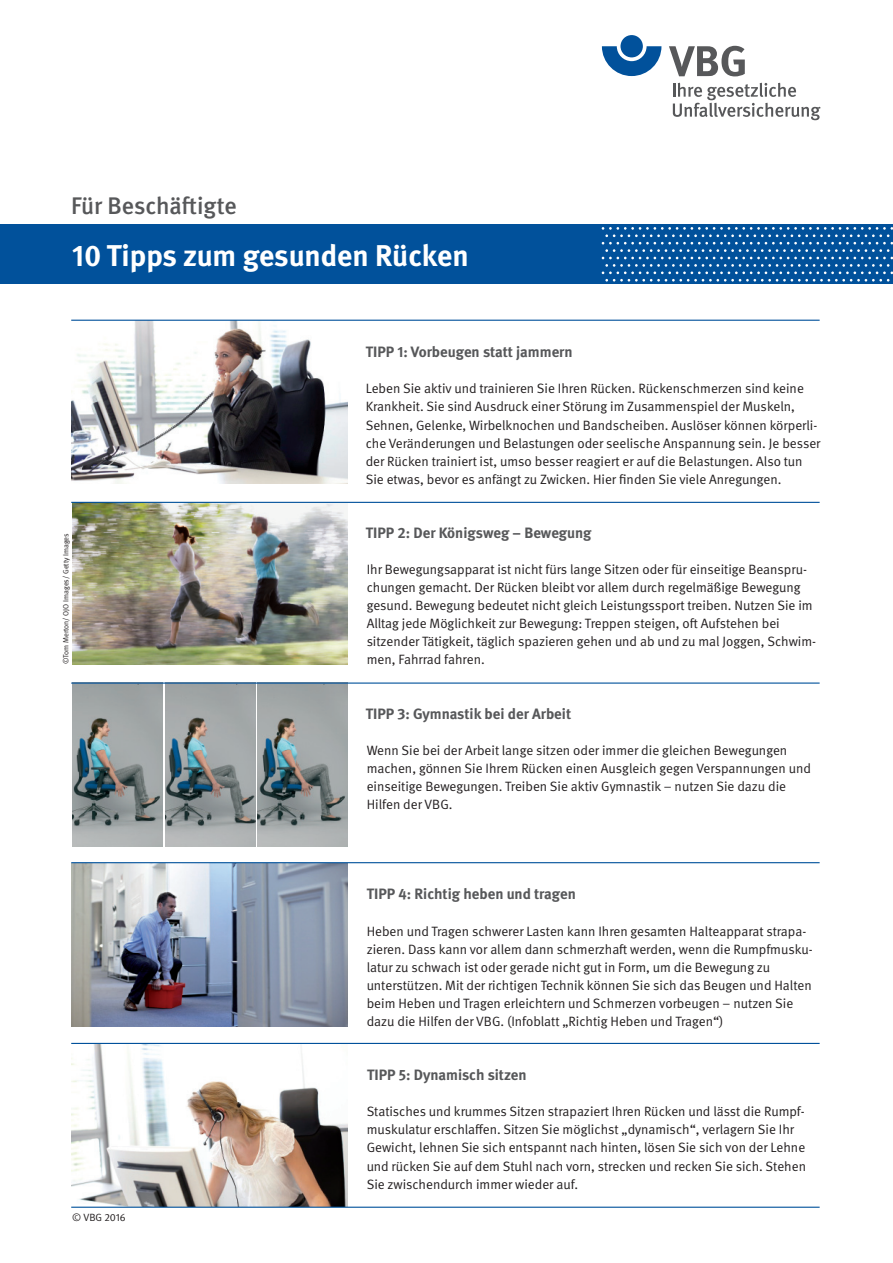
<style>
.page{position:relative;width:893px;height:1263px;background:#fff}
.page>*{position:absolute;margin:0;border:0;box-sizing:border-box;transform-origin:0 0}
.t1{font:700 30px "DGUV Meta";color:#fff}
.t2{font:500 24px "DGUV Meta";color:#57585a}
.t3{font:700 15px "DGUV Meta";color:#57585a}
.t4{font:13.5px/18px "DGUV Meta";color:#231f20}
.t5{font:10.5px "DGUV Meta";color:#231f20}
.t6{font:7.5px "DGUV Meta";color:#231f20}
</style>
<div class="page">
<div style="left:0;top:224px;width:893px;height:60px;background:#01519b"></div>
<svg style="left:602px;top:46px;width:59px;height:30px"></svg>
<div style="left:620px;top:35px;width:23px;height:22px;background:#01519b;border-radius:50%"></div>
<svg style="left:669px;top:46px;width:76px;height:30px"></svg>
<svg style="left:673px;top:83px;width:148px;height:37px"></svg>
<svg style="left:602px;top:227px;width:291px;height:55px"></svg>
<img style="left:73px;top:684px;width:90px;height:162px">
<img style="left:258px;top:684px;width:90px;height:162px">
<img style="left:165px;top:684px;width:90px;height:162px">
<img style="left:72px;top:503px;width:276px;height:161px">
<img style="left:71px;top:321px;width:277px;height:163px">
<img style="left:71px;top:863px;width:277px;height:164px">
<img style="left:71px;top:1044px;width:277px;height:162px">
<hr style="left:71px;top:682px;width:749px;height:2px;background:#01519b">
<hr style="left:71px;top:320px;width:749px;height:1px;background:#01519b">
<hr style="left:71px;top:502px;width:749px;height:1px;background:#01519b">
<hr style="left:71px;top:862px;width:749px;height:1px;background:#01519b">
<hr style="left:71px;top:1043px;width:749px;height:1px;background:#01519b">
<hr style="left:71px;top:1206px;width:749px;height:2px;background:#01519b">
<h2 class="t2" style="left:71px;top:196px;width:167px">Für Beschäftigte</h2>
<h1 class="t1" style="left:72px;top:244px;width:398px">10 Tipps zum gesunden Rücken</h1>
<p class="t3" style="left:366px;top:346px;width:208px">TIPP 1: Vorbeugen statt jammern</p>
<p class="t6" style="left:63px;top:664px;width:133px;rotate:-90deg">©Tom Merton/ OJO Images/ Getty Images</p>
<p class="t5" style="left:72px;top:1213px;width:55px">© VBG 2016</p>
<p class="t4" style="left:366px;top:380px;width:456px">Leben Sie aktiv und trainieren Sie Ihren Rücken. Rückenschmerzen sind keine Krankheit. Sie sind Ausdruck einer Störung im Zusammenspiel der Muskeln, Sehnen, Gelenke, Wirbelknochen und Bandscheiben. Auslöser können körperli&shy;che Veränderungen und Belastungen oder seelische Anspannung sein. Je besser der Rücken trainiert ist, umso besser reagiert er auf die Belastungen. Also tun Sie etwas, bevor es anfängt zu Zwicken. Hier finden Sie viele Anregungen.</p>
<p class="t3" style="left:366px;top:527px;width:227px">TIPP 2: Der Königsweg – Bewegung</p>
<p class="t4" style="left:367px;top:561px;width:451px">Ihr Bewegungsapparat ist nicht fürs lange Sitzen oder für einseitige Beanspru&shy;chungen gemacht. Der Rücken bleibt vor allem durch regelmäßige Bewegung gesund. Bewegung bedeutet nicht gleich Leistungssport treiben. Nutzen Sie im Alltag jede Möglichkeit zur Bewegung: Treppen steigen, oft Aufstehen bei sitzender Tätigkeit, täglich spazieren gehen und ab und zu mal Joggen, Schwim&shy;men, Fahrrad fahren.</p>
<p class="t3" style="left:366px;top:708px;width:207px">TIPP 3: Gymnastik bei der Arbeit</p>
<p class="t4" style="left:367px;top:742px;width:446px">Wenn Sie bei der Arbeit lange sitzen oder immer die gleichen Bewegungen machen, gönnen Sie Ihrem Rücken einen Ausgleich gegen Verspannungen und einseitige Bewegungen. Treiben Sie aktiv Gymnastik – nutzen Sie dazu die Hilfen der VBG.</p>
<p class="t3" style="left:367px;top:888px;width:211px">TIPP 4: Richtig heben und tragen</p>
<p class="t4" style="left:367px;top:923px;width:448px">Heben und Tragen schwerer Lasten kann Ihren gesamten Halteapparat strapa&shy;zieren. Dass kann vor allem dann schmerzhaft werden, wenn die Rumpfmusku&shy;latur zu schwach ist oder gerade nicht gut in Form, um die Bewegung zu unterstützen. Mit der richtigen Technik können Sie sich das Beugen und Halten beim Heben und Tragen erleichtern und Schmerzen vorbeugen – nutzen Sie dazu die Hilfen der VBG. (Infoblatt „Richtig Heben und Tragen“)</p>
<p class="t3" style="left:367px;top:1069px;width:161px">TIPP 5: Dynamisch sitzen</p>
<p class="t4" style="left:367px;top:1103px;width:441px">Statisches und krummes Sitzen strapaziert Ihren Rücken und lässt die Rumpf&shy;muskulatur erschlaffen. Sitzen Sie möglichst „dynamisch“, verlagern Sie Ihr Gewicht, lehnen Sie sich entspannt nach hinten, lösen Sie sich von der Lehne und rücken Sie auf dem Stuhl nach vorn, strecken und recken Sie sich. Stehen Sie zwischendurch immer wieder auf.</p>
</div>
